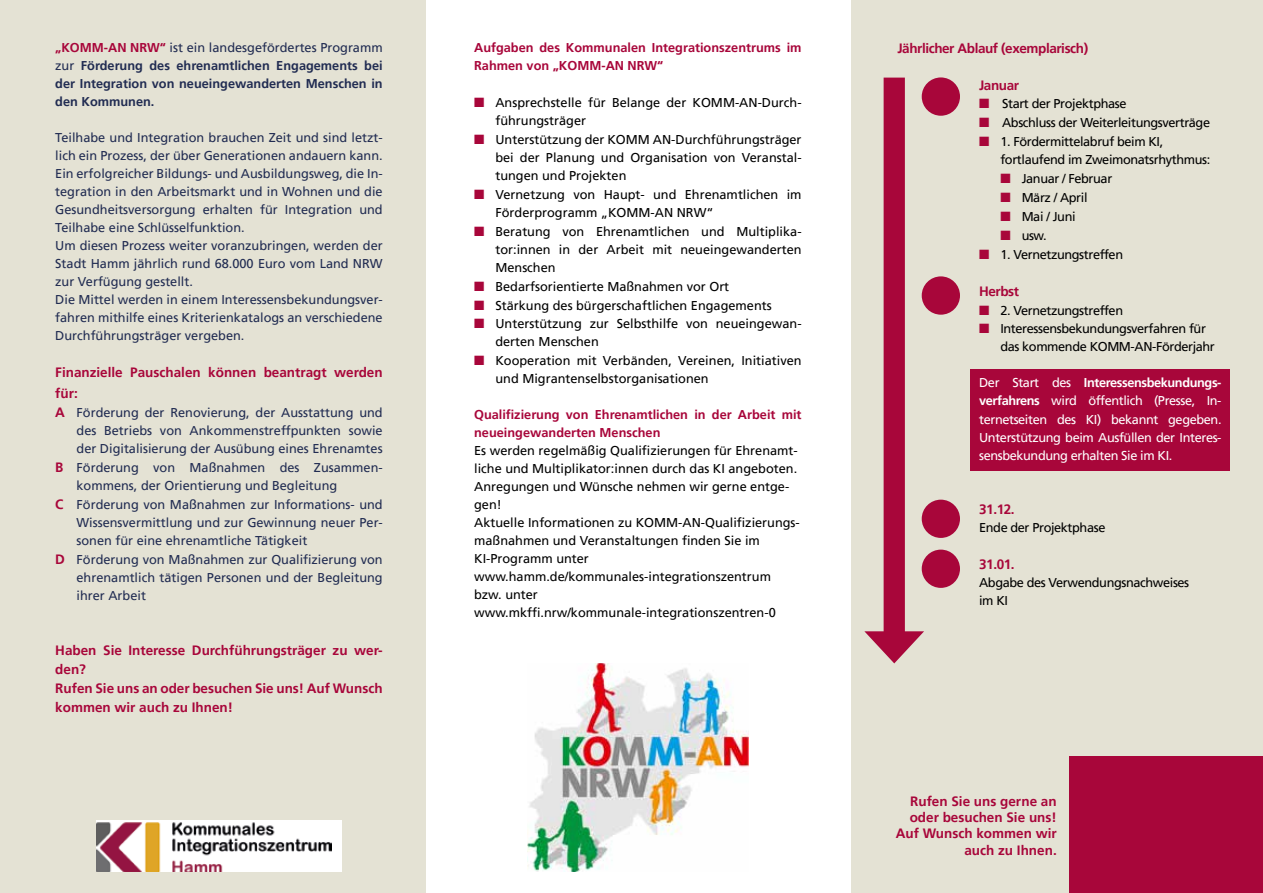
<style>
.page{position:relative;width:1263px;height:893px;background:#fff}
.page>*{position:absolute;margin:0;border:0;box-sizing:border-box;transform-origin:0 0}
.t1{font:700 13.5px/18.9px "Frutiger LT Pro";color:#a8063a}
.t2{font:700 13.5px "Frutiger LT Pro";letter-spacing:-.03em;color:#a8063a}
.t3{font:12.75px/18px "Frutiger LT Pro";color:#212c52}
.t4{font:12.75px/18px "Frutiger LT Pro";color:#000}
.t5{font:12.75px/18px "Frutiger LT Pro";letter-spacing:-.03em;color:#000}
.t6{font:12.75px/18px "Frutiger LT Pro";letter-spacing:-.03em;color:#fff;text-align:justify}
.t7{font:700 12.75px/18px "Frutiger LT Pro";color:#212c52;text-align:justify}
.t8{font:700 12.75px/18px "Frutiger LT Pro";color:#a8063a}
.s1{color:#a8063a}
.s2{font-weight:400}
.s3{font-weight:700;font-size:13.5px;color:#a8063a}
.s4{font-weight:700}
</style>
<div class="page">
<div style="left:0;top:0;width:425px;height:893px;background:#e4e2d4"></div>
<div style="left:97px;top:821px;width:244px;height:51px;background:#fff"></div>
<img style="left:97px;top:822px;width:234px;height:50px">
<img style="left:528px;top:663px;width:220px;height:209px">
<div style="left:851px;top:0;width:412px;height:893px;background:#e4e2d4"></div>
<div style="left:971px;top:369px;width:259px;height:102px;background:#a8063a"></div>
<div style="left:1069px;top:757px;width:194px;height:136px;background:#a8063a"></div>
<div style="left:884px;top:78px;width:21px;height:565px;background:#a8063a"></div>
<svg style="left:864px;top:631px;width:60px;height:32px"></svg>
<div style="left:922px;top:550px;width:38px;height:38px;background:#a8063a;border-radius:50%"></div>
<div style="left:922px;top:500px;width:38px;height:38px;background:#a8063a;border-radius:50%"></div>
<div style="left:922px;top:276px;width:38px;height:39px;background:#a8063a;border-radius:50%"></div>
<div style="left:922px;top:77px;width:38px;height:39px;background:#a8063a;border-radius:50%"></div>
<p class="t7" style="left:55px;top:39px;width:329px"><span class="s1">„KOMM-AN NRW“</span> <span class="s2">ist ein landesgefördertes Programm zur</span> Förderung des ehrenamtlichen Engagements bei der Integration von neueingewanderten Menschen in den Kommunen.</p>
<p class="t3" style="left:55px;top:129px;width:329px">Teilhabe und Integration brauchen Zeit und sind letzt&shy;lich ein Prozess, der über Generationen andauern kann.<br>Ein erfolgreicher Bildungs- und Ausbildungsweg, die In&shy;tegration in den Arbeitsmarkt und in Wohnen und die Gesundheitsversorgung erhalten für Integration und Teilhabe eine Schlüsselfunktion.<br>Um diesen Prozess weiter voranzubringen, werden der Stadt Hamm jährlich rund 68.000 Euro vom Land NRW zur Verfügung gestellt.<br>Die Mittel werden in einem Interessensbekundungsver&shy;fahren mithilfe eines Kriterienkatalogs an verschiedene Durchführungsträger vergeben.</p>
<p class="t1" style="left:55px;top:362px;width:329px;line-height:21.5px">Finanzielle Pauschalen können beantragt werden für:</p>
<p class="t3" style="left:55px;top:404px;width:329px"><span class="s3">A</span> Förderung der Renovierung, der Ausstattung und</p>
<p class="t3" style="left:77px;top:422px;width:308px">des Betriebs von Ankommenstreffpunkten sowie</p>
<p class="t3" style="left:77px;top:440px;width:308px">der Digitalisierung der Ausübung eines Ehrenamtes</p>
<p class="t3" style="left:55px;top:459px;width:328px"><span class="s3">B</span> Förderung von Maßnahmen des Zusammen-</p>
<p class="t3" style="left:77px;top:477px;width:262px">kommens, der Orientierung und Begleitung</p>
<p class="t3" style="left:55px;top:496px;width:329px"><span class="s3">C</span> Förderung von Maßnahmen zur Informations- und</p>
<p class="t3" style="left:77px;top:514px;width:308px">Wissensvermittlung und zur Gewinnung neuer Per-</p>
<p class="t3" style="left:77px;top:532px;width:232px">sonen für eine ehrenamtliche Tätigkeit</p>
<p class="t3" style="left:55px;top:551px;width:329px"><span class="s3">D</span> Förderung von Maßnahmen zur Qualifizierung von</p>
<p class="t3" style="left:77px;top:569px;width:308px">ehrenamtlich tätigen Personen und der Begleitung</p>
<p class="t3" style="left:77px;top:587px;width:71px">ihrer Arbeit</p>
<p class="t1" style="left:55px;top:641px;width:329px">Haben Sie Interesse Durchführungsträger zu wer&shy;den?<br>Rufen Sie uns an oder besuchen Sie uns! Auf Wunsch kommen wir auch zu Ihnen!</p>
<p class="t8" style="left:474px;top:39px;width:329px">Aufgaben des Kommunalen Integrationszentrums im<br>Rahmen von „KOMM-AN NRW“</p>
<p class="t4" style="left:495px;top:94px;width:308px;text-indent:-21px"><span class="s1">■</span> Ansprechstelle für Belange der KOMM-AN-Durch&shy;führungsträger</p>
<p class="t4" style="left:495px;top:131px;width:308px;text-align:justify;text-indent:-21px"><span class="s1">■</span> Unterstützung der KOMM AN-Durchführungsträger bei der Planung und Organisation von Veranstal&shy;tungen und Projekten</p>
<p class="t4" style="left:495px;top:185px;width:308px;text-indent:-21px"><span class="s1">■</span> Vernetzung von Haupt- und Ehrenamtlichen im<br>Förderprogramm „KOMM-AN NRW“</p>
<p class="t4" style="left:495px;top:222px;width:308px;text-align:justify;text-indent:-21px"><span class="s1">■</span> Beratung von Ehrenamtlichen und Multiplika&shy;tor:innen in der Arbeit mit neueingewanderten Menschen</p>
<p class="t4" style="left:474px;top:277px;width:257px"><span class="s1">■</span> Bedarfsorientierte Maßnahmen vor Ort</p>
<p class="t4" style="left:474px;top:296px;width:299px"><span class="s1">■</span> Stärkung des bürgerschaftlichen Engagements</p>
<p class="t4" style="left:495px;top:315px;width:308px;text-indent:-21px"><span class="s1">■</span> Unterstützung zur Selbsthilfe von neueingewan&shy;derten Menschen</p>
<p class="t4" style="left:495px;top:352px;width:308px;text-indent:-21px"><span class="s1">■</span> Kooperation mit Verbänden, Vereinen, Initiativen und Migrantenselbstorganisationen</p>
<p class="t8" style="left:474px;top:406px;width:329px">Qualifizierung von Ehrenamtlichen in der Arbeit mit neueingewanderten Menschen</p>
<p class="t4" style="left:474px;top:442px;width:327px">Es werden regelmäßig Qualifizierungen für Ehrenamt&shy;liche und Multiplikator:innen durch das KI angeboten.<br>Anregungen und Wünsche nehmen wir gerne entge&shy;gen!<br>Aktuelle Informationen zu KOMM-AN-Qualifizierungs&shy;maßnahmen und Veranstaltungen finden Sie im KI-Programm unter www.hamm.de/kommunales-integrationszentrum bzw. unter www.mkffi.nrw/kommunale-integrationszentren-0</p>
<p class="t2" style="left:897px;top:40px;width:192px">Jährlicher Ablauf (exemplarisch)</p>
<p class="t1" style="left:979px;top:75px;width:41px">Januar</p>
<p class="t5" style="left:979px;top:95px;width:149px"><span class="s1">■</span> Start der Projektphase</p>
<p class="t5" style="left:979px;top:114px;width:232px"><span class="s1">■</span> Abschluss der Weiterleitungsverträge</p>
<p class="t5" style="left:1000px;top:133px;width:211px;text-indent:-21px"><span class="s1">■</span> 1. Fördermittelabruf beim KI, fortlaufend im Zweimonatsrhythmus:</p>
<p class="t5" style="left:1000px;top:170px;width:113px"><span class="s1">■</span> Januar / Februar</p>
<p class="t5" style="left:1000px;top:189px;width:89px"><span class="s1">■</span> März / April</p>
<p class="t4" style="left:1000px;top:208px;width:77px"><span class="s1">■</span> Mai / Juni</p>
<p class="t4" style="left:1000px;top:226px;width:48px"><span class="s1">■</span> usw.</p>
<p class="t5" style="left:979px;top:245px;width:145px"><span class="s1">■</span> 1. Vernetzungstreffen</p>
<p class="t1" style="left:979px;top:282px;width:41px">Herbst</p>
<p class="t5" style="left:979px;top:301px;width:145px"><span class="s1">■</span> 2. Vernetzungstreffen</p>
<p class="t5" style="left:1000px;top:320px;width:216px;text-indent:-21px"><span class="s1">■</span> Interessensbekundungsverfahren für das kommende KOMM-AN-Förderjahr</p>
<p class="t6" style="left:979px;top:374px;width:244px">Der Start des <span class="s4">Interessensbekundungs&shy;verfahrens</span> wird öffentlich (Presse, In&shy;ternetseiten des KI) bekannt gegeben.<br>Unterstützung beim Ausfüllen der Interes&shy;sensbekundung erhalten Sie im KI.</p>
<p class="t1" style="left:979px;top:500px;width:37px">31.12.</p>
<p class="t5" style="left:979px;top:519px;width:128px">Ende der Projektphase</p>
<p class="t1" style="left:979px;top:555px;width:37px">31.01.</p>
<p class="t5" style="left:979px;top:574px;width:212px">Abgabe des Verwendungsnachweises im KI</p>
<p class="t1" style="left:896px;top:793px;width:163px;line-height:16.2px;text-align:right">Rufen Sie uns gerne an oder besuchen Sie uns!<br>Auf Wunsch kommen wir auch zu Ihnen.</p>
</div>
